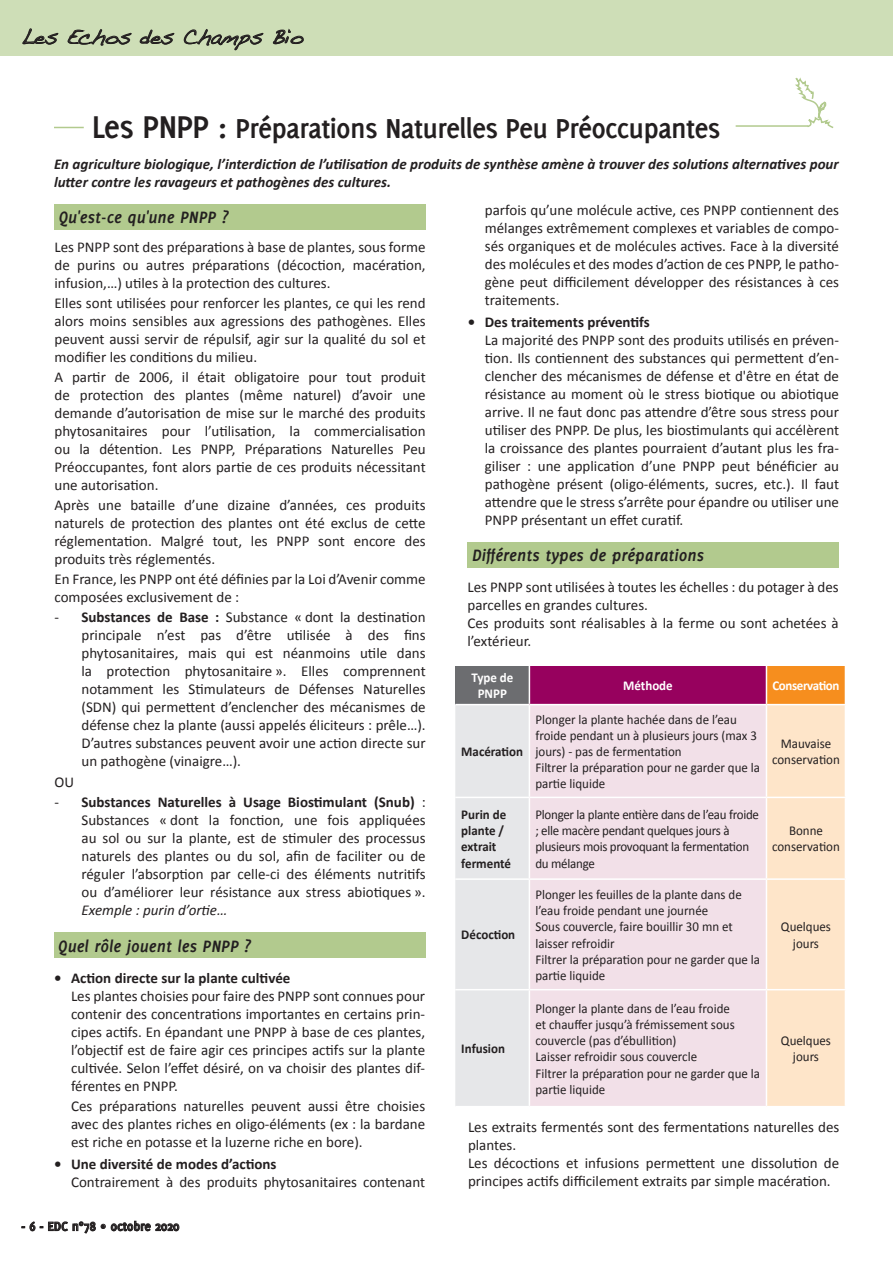
<style>
.page{position:relative;width:893px;height:1263px;background:#fff}
.page>*{position:absolute;margin:0;border:0;box-sizing:border-box;transform-origin:0 0}
.t1{font:700 30px "Delicious";letter-spacing:-.025em;color:#231f20}
.t2{font:21px "Handwriting Dakota";color:#231f20}
.t3{font:italic 700 18px "Delicious";color:#231f20}
.t4{font:15px/18px "Calibri";color:#231f20;text-align:justify}
.t5{font:italic 700 15px/18px "Calibri";color:#231f20}
.t6{font:700 15px "Calibri";color:#231f20}
.t7{font:13.5px/16.2px "Calibri";color:#231f20;scale:.96 1}
.t8{font:13.5px/16.2px "Calibri";letter-spacing:-.02em;color:#231f20;scale:.96 1}
.t9{font:700 13.5px/16.2px "Calibri";color:#231f20;scale:.96 1}
.t10{font:700 13.5px "Delicious";color:#231f20}
.t11{font:700 13.5px/16.2px "Calibri";letter-spacing:-.005em;color:#fff;text-align:center;scale:.96 1}
.t12{font:700 13.5px "Calibri";letter-spacing:-.03em;color:#fff;scale:.96 1}
.s1{font-size:34.5px}
.s2{font-weight:700}
.s3{font-style:italic}
.s4{font-family:"Calibri";font-weight:400}
</style>
<div class="page">
<div style="left:0;top:0;width:893px;height:55px;background:#cedeb7"></div>
<svg style="left:22px;top:1220px;width:158px;height:14px"></svg>
<svg style="left:22px;top:28px;width:37px;height:17px"></svg>
<svg style="left:67px;top:29px;width:65px;height:17px"></svg>
<svg style="left:139px;top:29px;width:36px;height:16px"></svg>
<svg style="left:184px;top:29px;width:80px;height:22px"></svg>
<svg style="left:273px;top:29px;width:31px;height:16px"></svg>
<svg style="left:690px;top:55px;width:145px;height:74px"></svg>
<hr style="left:54px;top:127px;width:30px;height:1px;background:#b2ca8e">
<div style="left:54px;top:204px;width:372px;height:25px;background:#b2ca8e"></div>
<div style="left:54px;top:932px;width:371px;height:26px;background:#b2ca8e"></div>
<div style="left:455px;top:666px;width:74px;height:39px;background:#6c6d70"></div>
<div style="left:529px;top:666px;width:237px;height:39px;background:#97015e"></div>
<div style="left:766px;top:666px;width:79px;height:39px;background:#f68e1e"></div>
<div style="left:455px;top:705px;width:74px;height:401px;background:#e6e7e9"></div>
<div style="left:530px;top:705px;width:236px;height:401px;background:#f2e0e8"></div>
<div style="left:767px;top:705px;width:78px;height:401px;background:#fee5c9"></div>
<hr style="left:529px;top:666px;width:1px;height:38px;background:#fff">
<hr style="left:766px;top:666px;width:1px;height:38px;background:#fff">
<hr style="left:455px;top:704px;width:74px;height:1px;background:#fff">
<hr style="left:529px;top:704px;width:237px;height:1px;background:#fff">
<hr style="left:766px;top:704px;width:80px;height:1px;background:#fff">
<hr style="left:455px;top:797px;width:74px;height:1px;background:#fff">
<hr style="left:529px;top:797px;width:237px;height:1px;background:#fff">
<hr style="left:766px;top:797px;width:80px;height:1px;background:#fff">
<hr style="left:455px;top:878px;width:74px;height:2px;background:#fff">
<hr style="left:529px;top:878px;width:237px;height:2px;background:#fff">
<hr style="left:766px;top:878px;width:80px;height:2px;background:#fff">
<hr style="left:455px;top:989px;width:74px;height:1px;background:#fff">
<hr style="left:529px;top:989px;width:237px;height:1px;background:#fff">
<hr style="left:766px;top:989px;width:80px;height:1px;background:#fff">
<div style="left:468px;top:542px;width:371px;height:26px;background:#b2ca8e"></div>
<p class="t2" style="left:21px;top:24px;width:283px">Les Echos des Champs Bio</p>
<p class="t1" style="left:92px;top:111px;width:630px"><span class="s1">Les PNPP :</span> Préparations Naturelles Peu Préoccupantes</p>
<p class="t5" style="left:54px;top:155px;width:786px">En agriculture biologique, l’interdiction de l’utilisation de produits de synthèse amène à trouver des solutions alternatives pour lutter contre les ravageurs et pathogènes des cultures.</p>
<p class="t3" style="left:59px;top:207px;width:172px">Qu'est-ce qu'une PNPP ?</p>
<p class="t4" style="left:54px;top:238px;width:373px">Les PNPP sont des préparations à base de plantes, sous forme de purins ou autres préparations (décoction, macération, infusion,…) utiles à la protection des cultures.</p>
<p class="t4" style="left:54px;top:294px;width:373px">Elles sont utilisées pour renforcer les plantes, ce qui les rend alors moins sensibles aux agressions des pathogènes. Elles peuvent aussi servir de répulsif, agir sur la qualité du sol et modifier les conditions du milieu.</p>
<p class="t4" style="left:54px;top:368px;width:373px">A partir de 2006, il était obligatoire pour tout produit de protection des plantes (même naturel) d’avoir une demande d’autorisation de mise sur le marché des produits phytosanitaires pour l’utilisation, la commercialisation ou la détention. Les PNPP, Préparations Naturelles Peu Préoccupantes, font alors partie de ces produits nécessitant une autorisation.</p>
<p class="t4" style="left:54px;top:496px;width:373px">Après une bataille d’une dizaine d’années, ces produits naturels de protection des plantes ont été exclus de cette réglementation. Malgré tout, les PNPP sont encore des produits très réglementés.</p>
<p class="t4" style="left:54px;top:570px;width:373px">En France, les PNPP ont été définies par la Loi d’Avenir comme composées exclusivement de :</p>
<p class="t4" style="left:81px;top:608px;width:346px;text-indent:-27px">- <span class="s2">Substances de Base :</span> Substance « dont la destination principale n’est pas d’être utilisée à des fins phytosanitaires, mais qui est néanmoins utile dans la protection phytosanitaire ». Elles comprennent notamment les Stimulateurs de Défenses Naturelles (SDN) qui permettent d’enclencher des mécanismes de défense chez la plante (aussi appelés éliciteurs : prêle…).<br>D’autres substances peuvent avoir une action directe sur un pathogène (vinaigre…).</p>
<p class="t4" style="left:54px;top:773px;width:21px">OU</p>
<p class="t4" style="left:81px;top:793px;width:346px;text-indent:-27px">- <span class="s2">Substances Naturelles à Usage Biostimulant (Snub)</span> :<br>Substances « dont la fonction, une fois appliquées au sol ou sur la plante, est de stimuler des processus naturels des plantes ou du sol, afin de faciliter ou de réguler l’absorption par celle-ci des éléments nutritifs ou d’améliorer leur résistance aux stress abiotiques ».<br><span class="s3">Exemple : purin d’ortie…</span></p>
<p class="t3" style="left:58px;top:936px;width:194px">Quel rôle jouent les PNPP ?</p>
<p class="t6" style="left:54px;top:968px;width:238px">• Action directe sur la plante cultivée</p>
<p class="t4" style="left:71px;top:987px;width:356px">Les plantes choisies pour faire des PNPP sont connues pour contenir des concentrations importantes en certains prin&shy;cipes actifs. En épandant une PNPP à base de ces plantes, l’objectif est de faire agir ces principes actifs sur la plante cultivée. Selon l’effet désiré, on va choisir des plantes dif&shy;férentes en PNPP.</p>
<p class="t4" style="left:71px;top:1097px;width:356px">Ces préparations naturelles peuvent aussi être choisies avec des plantes riches en oligo-éléments (ex : la bardane est riche en potasse et la luzerne riche en bore).</p>
<p class="t6" style="left:54px;top:1155px;width:224px">• Une diversité de modes d’actions</p>
<p class="t4" style="left:71px;top:1173px;width:356px">Contrairement à des produits phytosanitaires contenant</p>
<p class="t4" style="left:485px;top:201px;width:356px">parfois qu’une molécule active, ces PNPP contiennent des mélanges extrêmement complexes et variables de compo&shy;sés organiques et de molécules actives. Face à la diversité des molécules et des modes d’action de ces PNPP, le patho&shy;gène peut difficilement développer des résistances à ces traitements.</p>
<p class="t6" style="left:468px;top:313px;width:183px">• Des traitements préventifs</p>
<p class="t4" style="left:485px;top:331px;width:356px">La majorité des PNPP sont des produits utilisés en préven&shy;tion. Ils contiennent des substances qui permettent d’en&shy;clencher des mécanismes de défense et d'être en état de résistance au moment où le stress biotique ou abiotique arrive. Il ne faut donc pas attendre d’être sous stress pour utiliser des PNPP. De plus, les biostimulants qui accélèrent la croissance des plantes pourraient d’autant plus les fra&shy;giliser : une application d’une PNPP peut bénéficier au pathogène présent (oligo-éléments, sucres, etc.). Il faut attendre que le stress s’arrête pour épandre ou utiliser une PNPP présentant un effet curatif.</p>
<p class="t3" style="left:472px;top:545px;width:234px">Différents types de préparations</p>
<p class="t4" style="left:467px;top:578px;width:373px">Les PNPP sont utilisées à toutes les échelles : du potager à des parcelles en grandes cultures.</p>
<p class="t4" style="left:467px;top:614px;width:373px">Ces produits sont réalisables à la ferme ou sont achetées à l’extérieur.</p>
<p class="t11" style="left:471px;top:670px;width:45px">Type de<br>PNPP</p>
<p class="t11" style="left:623px;top:678px;width:53px">Méthode</p>
<p class="t12" style="left:772px;top:677px;width:71px">Conservation</p>
<p class="t7" style="left:535px;top:711px;width:232px">Plonger la plante hachée dans de l’eau froide pendant un à plusieurs jours (max 3 jours) - pas de fermentation</p>
<p class="t7" style="left:535px;top:760px;width:236px">Filtrer la préparation pour ne garder que la partie liquide</p>
<p class="t7" style="left:772px;top:735px;width:72px;text-align:center">Mauvaise conservation</p>
<p class="t9" style="left:461px;top:743px;width:66px">Macération</p>
<p class="t9" style="left:461px;top:806px;width:53px">Purin de plante / extrait fermenté</p>
<p class="t8" style="left:535px;top:806px;width:234px">Plonger la plante entière dans de l’eau froide ; elle macère pendant quelques jours à plusieurs mois provoquant la fermentation du mélange</p>
<p class="t7" style="left:772px;top:823px;width:72px;text-align:center">Bonne conservation</p>
<p class="t7" style="left:535px;top:886px;width:217px">Plonger les feuilles de la plante dans de l’eau froide pendant une journée</p>
<p class="t7" style="left:535px;top:919px;width:207px">Sous couvercle, faire bouillir 30 mn et laisser refroidir</p>
<p class="t7" style="left:535px;top:951px;width:236px">Filtrer la préparation pour ne garder que la partie liquide</p>
<p class="t7" style="left:781px;top:919px;width:54px;text-align:center">Quelques jours</p>
<p class="t9" style="left:461px;top:927px;width:58px">Décoction</p>
<p class="t7" style="left:535px;top:1000px;width:209px">Plonger la plante dans de l’eau froide et chauffer jusqu’à frémissement sous couvercle (pas d’ébullition)</p>
<p class="t7" style="left:535px;top:1049px;width:170px">Laisser refroidir sous couvercle</p>
<p class="t7" style="left:535px;top:1065px;width:236px">Filtrer la préparation pour ne garder que la partie liquide</p>
<p class="t7" style="left:781px;top:1032px;width:54px;text-align:center">Quelques jours</p>
<p class="t9" style="left:461px;top:1041px;width:47px">Infusion</p>
<p class="t4" style="left:468px;top:1118px;width:373px">Les extraits fermentés sont des fermentations naturelles des plantes.</p>
<p class="t4" style="left:468px;top:1154px;width:373px">Les décoctions et infusions permettent une dissolution de principes actifs difficilement extraits par simple macération.</p>
<p class="t10" style="left:21px;top:1218px;width:159px">- 6 - EDC n°78 <span class="s4">•</span> octobre 2020</p>
</div>
